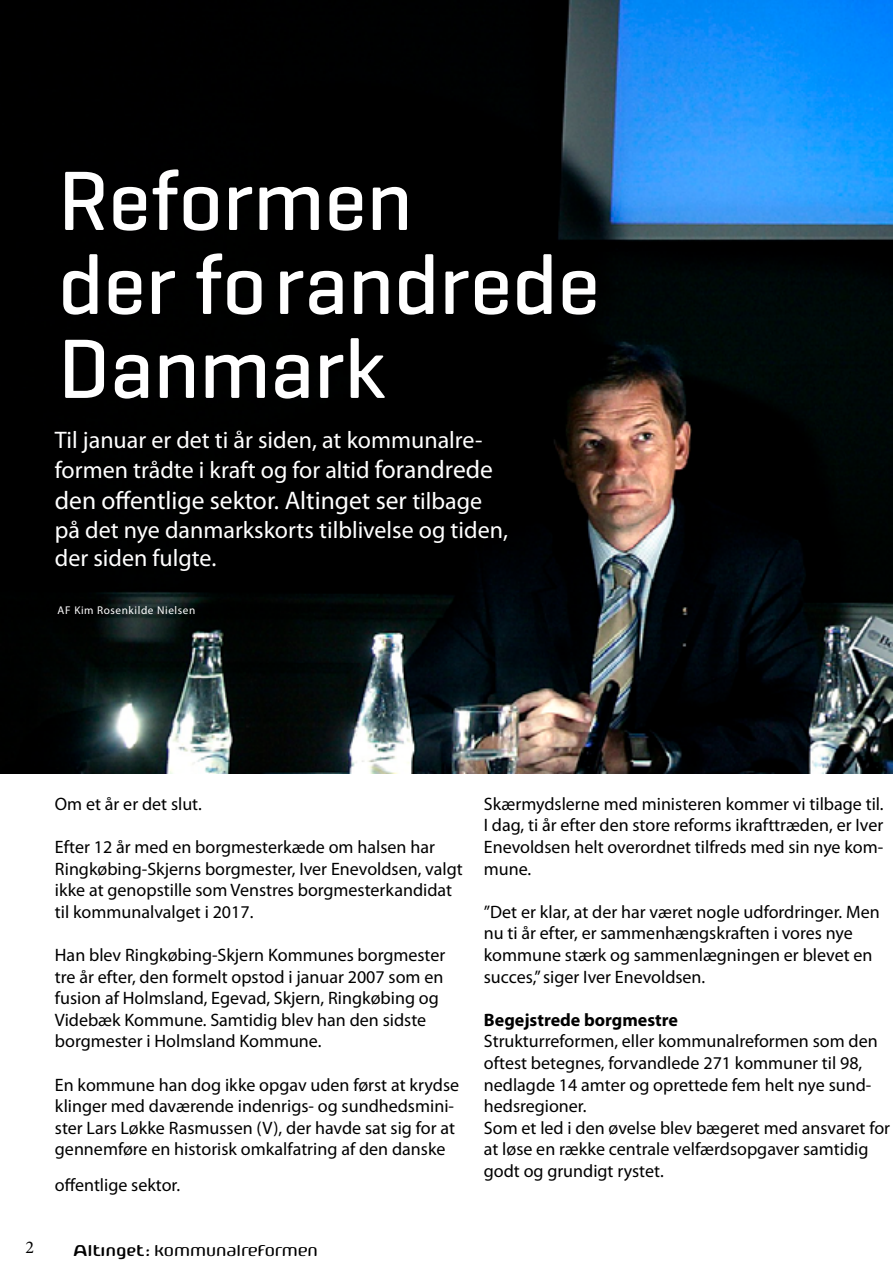
<style>
.page{position:relative;width:893px;height:1263px;background:#fff}
.page>*{position:absolute;margin:0;border:0;box-sizing:border-box;transform-origin:0 0}
.t1{font:500 85.5px/84px "Geogrotesque";color:#fff}
.t2{font:25.5px "Myriad Pro";color:#fff}
.t3{font:24px/30.6px "Myriad Pro";color:#fff}
.t4{font:18px/21.6px "Myriad Pro";color:#000}
.t5{font:700 18px "Myriad Pro";color:#000}
.t6{font:18px "Minion Pro";color:#000}
.t7{font:15px "Almedia";color:#000}
.t8{font:11.25px "Myriad Pro";letter-spacing:.05em;color:#fff}
.s1{font-size:25.5px}
.s2{font-size:24px}
</style>
<div class="page">
<img style="left:0;top:0;width:893px;height:774px">
<h1 class="t1" style="left:58px;top:157px;width:543px">Reformen<br>der forandrede<br>Danmark</h1>
<h3 class="t3" style="left:55px;top:425px;width:439px">Til januar er det ti år siden, at kommunalre&shy;formen trådte i kraft og for altid <span class="s1">forandrede</span></h3>
<h2 class="t2" style="left:55px;top:486px;width:429px">den offentlige sektor. Altinget ser <span class="s2">tilbage</span></h2>
<h3 class="t3" style="left:55px;top:515px;width:455px;line-height:28.8px">på det nye danmarkskorts tilblivelse og tiden, der siden fulgte.</h3>
<p class="t8" style="left:58px;top:604px;width:139px">AF Kim Rosenkilde Nielsen</p>
<p class="t6" style="left:26px;top:1235px;width:10px">2</p>
<p class="t4" style="left:55px;top:793px;width:149px">Om et år er det slut.</p>
<p class="t4" style="left:55px;top:836px;width:409px">Efter 12 år med en borgmesterkæde om halsen har Ringkøbing-Skjerns borgmester, Iver Enevoldsen, valgt ikke at genopstille som Venstres borgmesterkandidat til kommunalvalget i 2017.</p>
<p class="t4" style="left:55px;top:944px;width:392px">Han blev Ringkøbing-Skjern Kommunes borgmester tre år efter, den formelt opstod i januar 2007 som en fusion af Holmsland, Egevad, Skjern, Ringkøbing og Videbæk Kommune. Samtidig blev han den sidste borgmester i Holmsland Kommune.</p>
<p class="t4" style="left:55px;top:1074px;width:406px">En kommune han dog ikke opgav uden først at krydse klinger med daværende indenrigs- og sundhedsmini&shy;ster Lars Løkke Rasmussen (V), der havde sat sig for at gennemføre en historisk omkalfatring af den danske</p>
<p class="t4" style="left:55px;top:1175px;width:127px">offentlige sektor.</p>
<p class="t7" style="left:72px;top:1242px;width:248px">ª: kommunalreformen</p>
<p class="t4" style="left:484px;top:793px;width:401px;text-align:justify">Skærmydslerne med ministeren kommer vi tilbage til.<br>I dag, ti år efter den store reforms ikrafttræden, er Iver Enevoldsen helt overordnet tilfreds med sin nye kom&shy;mune.</p>
<p class="t4" style="left:484px;top:901px;width:397px">”Det er klar, at der har været nogle udfordringer. Men nu ti år efter, er sammenhængskraften i vores nye kommune stærk og sammenlægningen er blevet en succes,” siger Iver Enevoldsen.</p>
<p class="t5" style="left:484px;top:1010px;width:196px">Begejstrede borgmestre</p>
<p class="t4" style="left:484px;top:1031px;width:408px">Strukturreformen, eller kommunalreformen som den oftest betegnes, forvandlede 271 kommuner til 98, nedlagde 14 amter og oprettede fem helt nye sund&shy;hedsregioner.<br>Som et led i den øvelse blev bægeret med ansvaret for at løse en række centrale velfærdsopgaver samtidig godt og grundigt rystet.</p>
</div>
